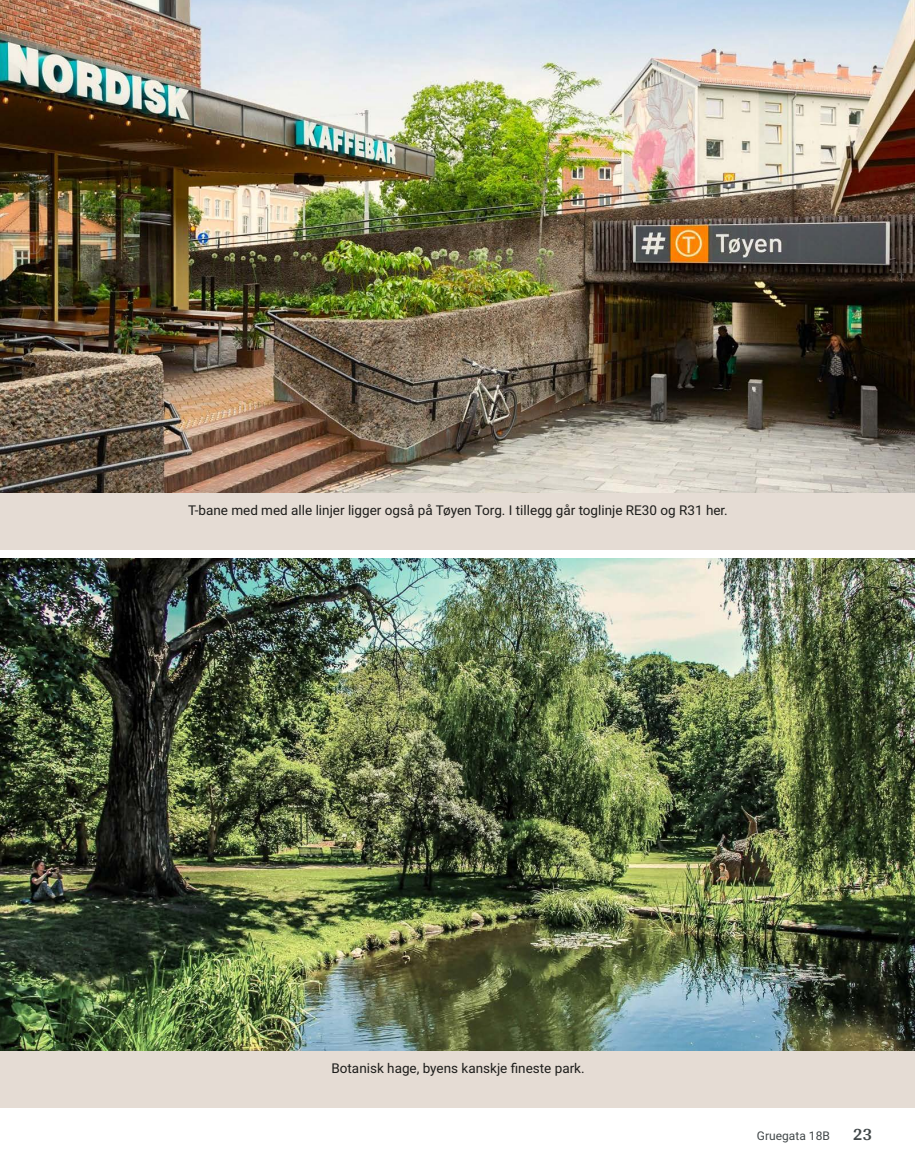
<style>
.page{position:relative;width:915px;height:1172px;background:#fff}
.page>*{position:absolute;margin:0;border:0;box-sizing:border-box;transform-origin:0 0}
.t1{font:700 18px "Arya";color:#414749}
.t2{font:13.5px "Roboto Vitec";color:#1d1d1b}
.t3{font:12px "Roboto Vitec";color:#414749}
</style>
<div class="page">
<div style="left:0;top:492px;width:914px;height:58px;background:#e5dcd4"></div>
<div style="left:0;top:1050px;width:914px;height:58px;background:#e5dcd4"></div>
<img style="left:0;top:0;width:914px;height:492px">
<img style="left:0;top:558px;width:914px;height:492px">
<p class="t2" style="left:188px;top:501px;width:541px">T‑bane med med alle linjer ligger også på Tøyen Torg. I tillegg går toglinje RE30 og R31 her.</p>
<p class="t2" style="left:331px;top:1059px;width:254px">Botanisk hage, byens kanskje fineste park.</p>
<p class="t3" style="left:756px;top:1127px;width:74px">Gruegata 18B</p>
<h1 class="t1" style="left:852px;top:1123px;width:21px">23</h1>
</div>
